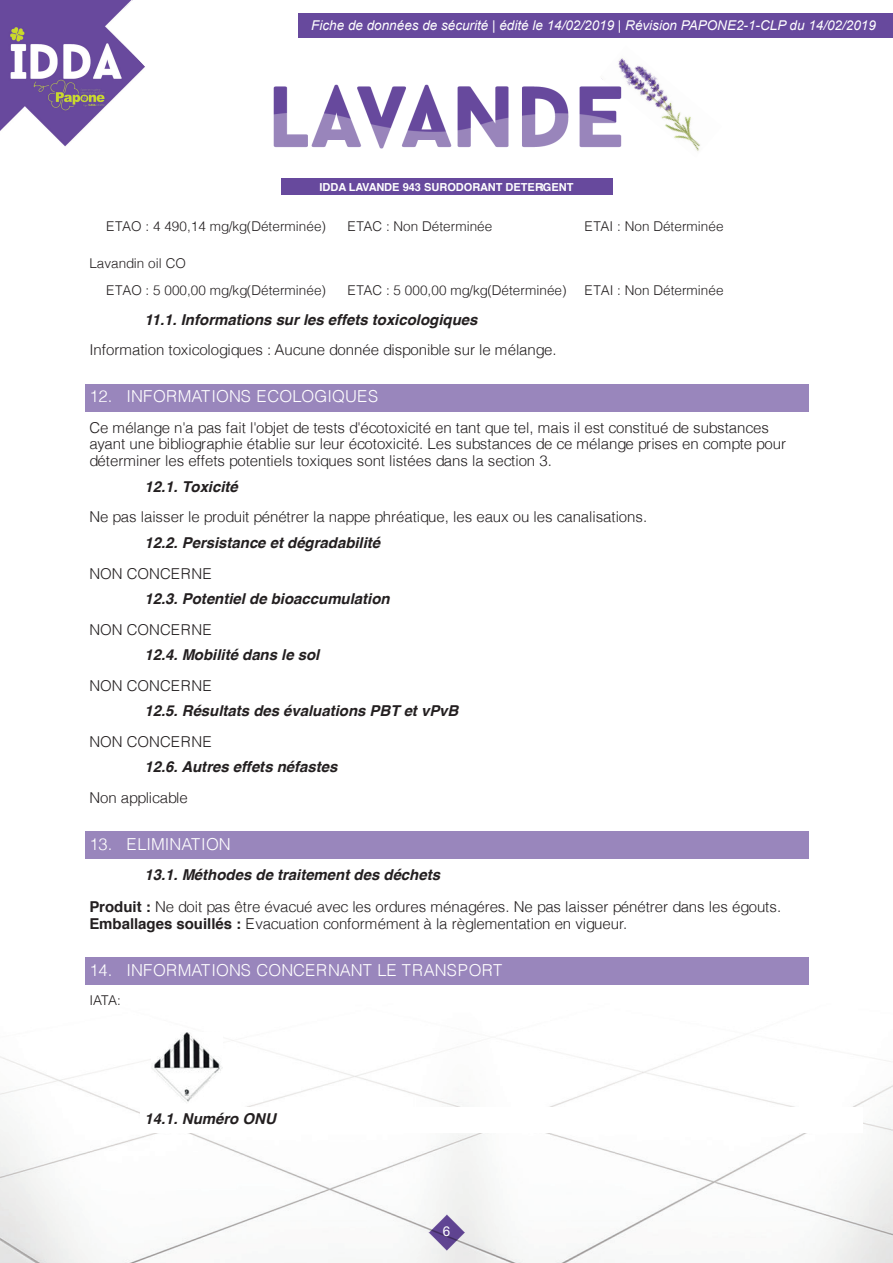
<style>
.page{position:relative;width:893px;height:1263px;background:#fff}
.page>*{position:absolute;margin:0;border:0;box-sizing:border-box;transform-origin:0 0}
.t1{font:300 16.5px "Helvetica";letter-spacing:.005em;color:#fff}
.t2{font:300 15px/30.6px "Helvetica";letter-spacing:-.005em;color:#231f20}
.t3{font:italic 700 15px/30.6px "Helvetica";color:#231f20}
.t4{font:300 13.5px/27.8px "Helvetica";letter-spacing:.005em;color:#231f20}
.t5{font:italic 13.5px "Arial";color:#fff}
.t6{font:13.5px "Arial";color:#fff}
.t7{font:700 11.1px "Helvetica";color:#fff}
.s1{font-weight:700;font-style:italic}
.s2{font-weight:300;font-style:normal}
.s3{font-weight:700}
</style>
<div class="page">
<img style="left:0;top:858px;width:893px;height:405px">
<div style="left:85px;top:384px;width:724px;height:27px;background:#9986bc"></div>
<div style="left:85px;top:831px;width:724px;height:27px;background:#9986bc"></div>
<div style="left:140px;top:864px;width:723px;height:25px;background:#fff"></div>
<div style="left:85px;top:958px;width:724px;height:27px;background:#9986bc"></div>
<img style="left:151px;top:1033px;width:72px;height:71px">
<div style="left:140px;top:1107px;width:723px;height:25px;background:#fff"></div>
<div style="left:281px;top:179px;width:331px;height:16px;background:#67499d"></div>
<img style="left:0;top:0;width:145px;height:147px">
<img style="left:273px;top:84px;width:327px;height:65px">
<img style="left:600px;top:58px;width:100px;height:93px">
<img style="left:403px;top:1192px;width:87px;height:71px">
<div style="left:298px;top:13px;width:595px;height:25px;background:#67499d"></div>
<p class="t5" style="left:311px;top:17px;width:566px">Fiche de données de sécurité | édité le 14/02/2019 | Révision PAPONE2-1-CLP du 14/02/2019</p>
<p class="t7" style="left:319px;top:178px;width:256px">IDDA LAVANDE 943 SURODORANT DETERGENT</p>
<p class="t4" style="left:106px;top:212px;width:221px">ETAO : 4 490,14 mg/kg(Déterminée)</p>
<p class="t4" style="left:347px;top:212px;width:146px">ETAC : Non Déterminée</p>
<p class="t4" style="left:585px;top:212px;width:140px">ETAI : Non Déterminée</p>
<p class="t4" style="left:106px;top:248px;width:221px;text-indent:-17px">Lavandin oil CO<br>ETAO : 5 000,00 mg/kg(Déterminée)</p>
<p class="t4" style="left:348px;top:276px;width:221px">ETAC : 5 000,00 mg/kg(Déterminée)</p>
<p class="t4" style="left:585px;top:276px;width:140px">ETAI : Non Déterminée</p>
<p class="t2" style="left:89px;top:303px;width:469px;text-indent:55px"><span class="s1">11.1. Informations sur les effets toxicologiques<br></span>Information toxicologiques : Aucune donnée disponible sur le mélange.</p>
<p class="t1" style="left:89px;top:382px;width:290px">12. INFORMATIONS ECOLOGIQUES</p>
<p class="t2" style="left:89px;top:418px;width:698px;line-height:16.5px">Ce mélange n'a pas fait l'objet de tests d'écotoxicité en tant que tel, mais il est constitué de substances ayant une bibliographie établie sur leur écotoxicité. Les substances de ce mélange prises en compte pour déterminer les effets potentiels toxiques sont listées dans la section 3.</p>
<p class="t2" style="left:89px;top:470px;width:559px;text-indent:55px"><span class="s1">12.1. Toxicité<br></span>Ne pas laisser le produit pénétrer la nappe phréatique, les eaux ou les canalisations.</p>
<p class="t3" style="left:89px;top:528px;width:292px;text-indent:55px">12.2. Persistance et dégradabilité<br><span class="s2">NON CONCERNE</span></p>
<p class="t3" style="left:89px;top:584px;width:302px;text-indent:55px">12.3. Potentiel de bioaccumulation<br><span class="s2">NON CONCERNE</span></p>
<p class="t3" style="left:89px;top:640px;width:232px;text-indent:55px">12.4. Mobilité dans le sol<br><span class="s2">NON CONCERNE</span></p>
<p class="t3" style="left:89px;top:696px;width:371px;text-indent:55px">12.5. Résultats des évaluations PBT et vPvB<br><span class="s2">NON CONCERNE</span></p>
<p class="t3" style="left:89px;top:752px;width:250px;text-indent:55px">12.6. Autres effets néfastes<br><span class="s2">Non applicable</span></p>
<p class="t1" style="left:89px;top:830px;width:143px">13. ELIMINATION</p>
<p class="t2" style="left:89px;top:858px;width:693px;line-height:31.3px;text-indent:55px"><span class="s1">13.1. Méthodes de traitement des déchets<br></span><span class="s3">Produit :</span> Ne doit pas être évacué avec les ordures ménagéres. Ne pas laisser pénétrer dans les égouts.</p>
<p class="t2" style="left:89px;top:907px;width:540px"><span class="s3">Emballages souillés :</span> Evacuation conformément à la règlementation en vigueur.</p>
<p class="t1" style="left:89px;top:956px;width:415px">14. INFORMATIONS CONCERNANT LE TRANSPORT</p>
<p class="t4" style="left:89px;top:985px;width:33px">IATA:</p>
<p class="t3" style="left:145px;top:1103px;width:133px">14.1. Numéro ONU</p>
<p class="t6" style="left:443px;top:1222px;width:9px">6</p>
</div>
